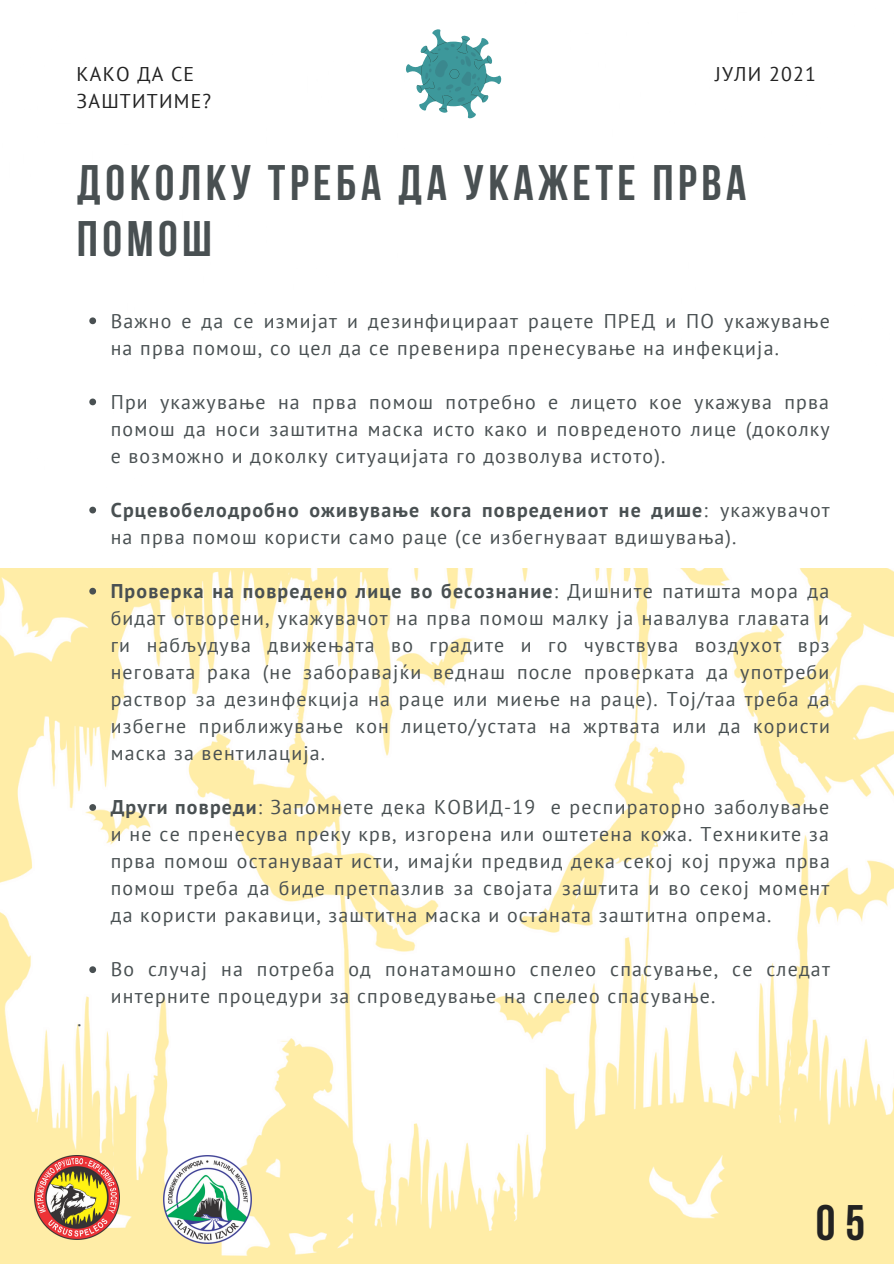
<style>
.page{position:relative;width:894px;height:1264px;background:#fff}
.page>*{position:absolute;margin:0;border:0;box-sizing:border-box;transform-origin:0 0}
.t1{font:700 49.65px/56.2px "Bebas Neue";letter-spacing:.09em;color:#495052}
.t2{font:700 49.65px "Bebas Neue";color:#222}
.t3{font:19.8px/27px "PT Sans";letter-spacing:.06em;color:#495052}
.t4{font:19.8px "PT Sans";letter-spacing:.06em;color:#222}
.s1{font-weight:700}
</style>
<div class="page">
<svg style="left:405px;top:29px;width:96px;height:90px"></svg>
<img style="left:0;top:568px;width:893px;height:687px">
<img style="left:35px;top:1155px;width:84px;height:84px">
<img style="left:163px;top:1155px;width:88px;height:88px">
<svg style="left:89px;top:317px;width:7px;height:7px"></svg>
<svg style="left:89px;top:398px;width:7px;height:7px"></svg>
<svg style="left:89px;top:506px;width:7px;height:7px"></svg>
<svg style="left:89px;top:588px;width:7px;height:6px"></svg>
<svg style="left:89px;top:804px;width:7px;height:6px"></svg>
<svg style="left:89px;top:966px;width:7px;height:7px"></svg>
<p class="t4" style="left:77px;top:61px;width:119px">КАКО ДА СЕ</p>
<p class="t4" style="left:714px;top:61px;width:102px">ЈУЛИ 2021</p>
<p class="t4" style="left:77px;top:88px;width:136px">ЗАШТИТИМЕ?</p>
<p class="t1" style="left:77px;top:159px;width:670px">ДОКОЛКУ ТРЕБА ДА УКАЖЕТЕ ПРВА<br>ПОМОШ</p>
<p class="t3" style="left:77px;top:1009px;width:7px">·</p>
<p class="t3" style="left:111px;top:307px;width:720px">Важно е да се измијат и дезинфицираат рацете ПРЕД и ПО укажување на прва помош, со цел да се превенира пренесување на инфекција.</p>
<p class="t3" style="left:111px;top:388px;width:720px;text-align:justify">При укажување на прва помош потребно е лицето кое укажува прва помош да носи заштитна маска исто како и повреденото лице (доколку е возможно и доколку ситуацијата го дозволува истото).</p>
<p class="t3" style="left:111px;top:496px;width:720px"><span class="s1">Срцевобелодробно оживување кога повредениот не дише</span>: укажувачот на прва помош користи само раце (се избегнуваат вдишувања).</p>
<p class="t3" style="left:111px;top:577px;width:720px;text-align:justify"><span class="s1">Проверка на повредено лице во бесознание</span>: Дишните патишта мора да бидат отворени, укажувачот на прва помош малку ја навалува главата и ги набљудува движењата во градите и го чувствува воздухот врз неговата рака (не заборавајќи веднаш после проверката да употреби раствор за дезинфекција на раце или миење на раце). Тој/таа треба да избегне приближување кон лицето/устата на жртвата или да користи маска за вентилација.</p>
<p class="t3" style="left:111px;top:793px;width:720px;text-align:justify"><span class="s1">Други повреди</span>: Запомнете дека КОВИД-19 е респираторно заболување и не се пренесува преку крв, изгорена или оштетена кожа. Техниките за прва помош остануваат исти, имајќи предвид дека секој кој пружа прва помош треба да биде претпазлив за својата заштита и во секој момент да користи ракавици, заштитна маска и останата заштитна опрема.</p>
<p class="t3" style="left:111px;top:955px;width:720px">Во случај на потреба од понатамошно спелео спасување, се следат интерните процедури за спроведување на спелео спасување.</p>
<p class="t2" style="left:815px;top:1203px;width:51px">05</p>
</div>
